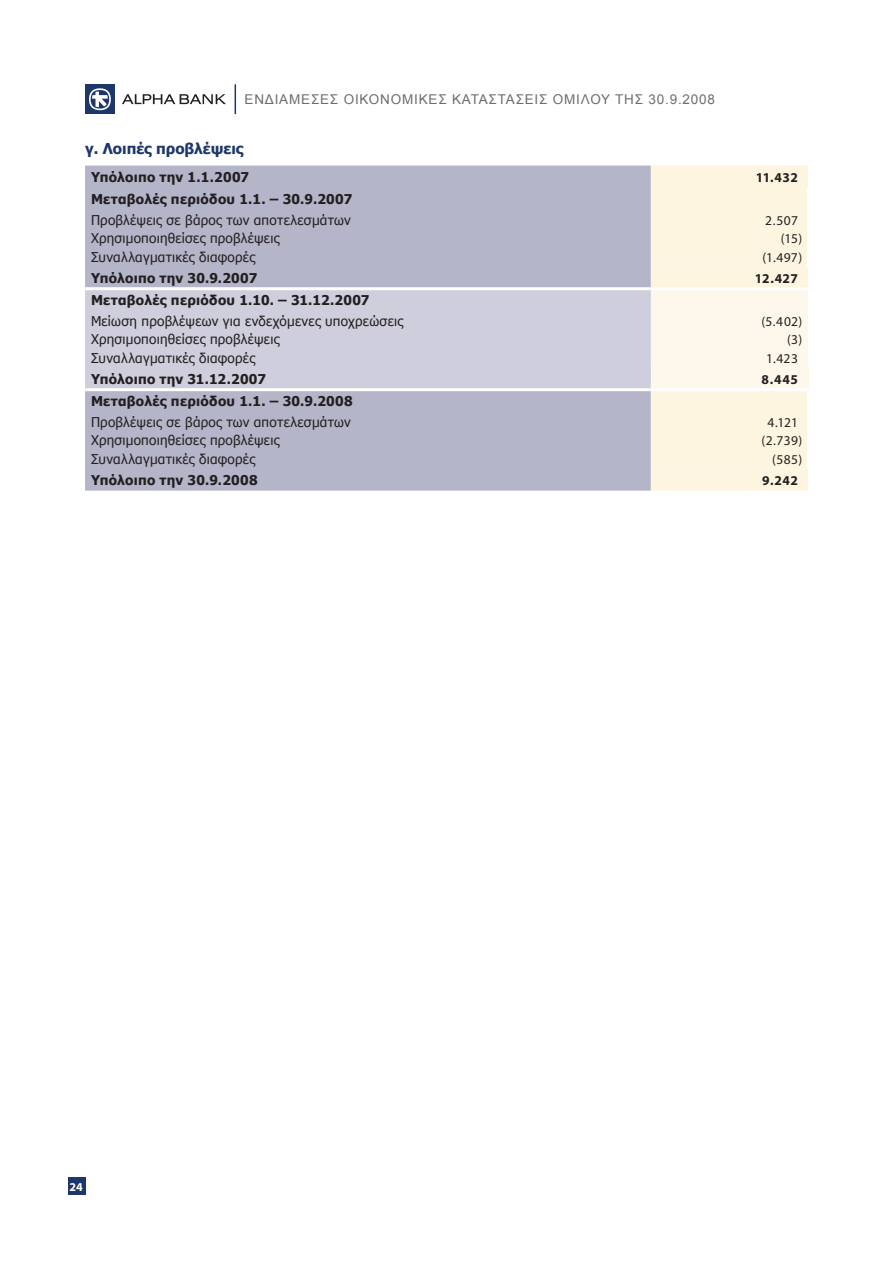
<style>
.page{position:relative;width:893px;height:1263px;background:#fff}
.page>*{position:absolute;margin:0;border:0;box-sizing:border-box;transform-origin:0 0}
.t1{font:700 15px "Tahoma";color:#1e376a}
.t2{font:13.5px "Tahoma";letter-spacing:.02em;color:#231f20}
.t3{font:700 13.5px "Tahoma";letter-spacing:.02em;color:#231f20}
.t4{font:13.5px "Arial";letter-spacing:.06em;color:#6c6d70}
.t5{font:13.5px "Myriad Pro";letter-spacing:.02em;color:#231f20}
.t6{font:700 13.5px "Myriad Pro";letter-spacing:.035em;color:#231f20}
.t7{font:700 12px "Myriad Pro";color:#fff}
</style>
<div class="page">
<div style="left:68px;top:1178px;width:17px;height:17px;background:#1e376a"></div>
<div style="left:85px;top:84px;width:30px;height:30px;background:#1e376a"></div>
<svg style="left:89px;top:88px;width:22px;height:22px"></svg>
<svg style="left:91px;top:90px;width:18px;height:19px"></svg>
<svg style="left:92px;top:91px;width:16px;height:16px"></svg>
<svg style="left:122px;top:94px;width:104px;height:10px"></svg>
<hr style="left:235px;top:84px;width:1px;height:30px;background:#1e376a">
<div style="left:85px;top:166px;width:566px;height:325px;background:#b5b5ca"></div>
<div style="left:651px;top:166px;width:157px;height:325px;background:#fef5e1"></div>
<div style="left:85px;top:290px;width:566px;height:98px;background:#cfcedc"></div>
<hr style="left:85px;top:287px;width:566px;height:3px;background:#fff">
<hr style="left:85px;top:388px;width:566px;height:3px;background:#fff">
<svg style="left:651px;top:188px;width:158px;height:280px;background:#fef6e5"></svg>
<p class="t4" style="left:245px;top:91px;width:472px">ΕΝΔΙΑΜΕΣΕΣ ΟΙΚΟΝΟΜΙΚΕΣ ΚΑΤΑΣΤΑΣΕΙΣ ΟΜΙΛΟΥ ΤΗΣ 30.9.2008</p>
<p class="t1" style="left:85px;top:138px;width:160px">γ. Λοιπές προβλέψεις</p>
<p class="t3" style="left:91px;top:167px;width:160px">Υπόλοιπο την 1.1.2007</p>
<p class="t6" style="left:756px;top:168px;width:44px">11.432</p>
<p class="t3" style="left:91px;top:190px;width:263px">Μεταβολές περιόδου 1.1. – 30.9.2007</p>
<p class="t2" style="left:91px;top:211px;width:261px">Προβλέψεις σε βάρος των αποτελεσμάτων</p>
<p class="t5" style="left:765px;top:212px;width:34px">2.507</p>
<p class="t2" style="left:91px;top:229px;width:190px">Χρησιμοποιηθείσες προβλέψεις</p>
<p class="t5" style="left:781px;top:231px;width:23px">(15)</p>
<p class="t2" style="left:91px;top:248px;width:166px">Συναλλαγματικές διαφορές</p>
<p class="t5" style="left:762px;top:249px;width:41px">(1.497)</p>
<p class="t3" style="left:91px;top:268px;width:168px">Υπόλοιπο την 30.9.2007</p>
<p class="t6" style="left:755px;top:269px;width:45px">12.427</p>
<p class="t3" style="left:91px;top:291px;width:280px">Μεταβολές περιόδου 1.10. – 31.12.2007</p>
<p class="t2" style="left:91px;top:312px;width:314px">Μείωση προβλέψεων για ενδεχόμενες υποχρεώσεις</p>
<p class="t5" style="left:761px;top:313px;width:42px">(5.402)</p>
<p class="t2" style="left:91px;top:330px;width:190px">Χρησιμοποιηθείσες προβλέψεις</p>
<p class="t5" style="left:787px;top:332px;width:17px">(3)</p>
<p class="t2" style="left:91px;top:349px;width:166px">Συναλλαγματικές διαφορές</p>
<p class="t5" style="left:766px;top:350px;width:33px">1.423</p>
<p class="t3" style="left:91px;top:369px;width:177px">Υπόλοιπο την 31.12.2007</p>
<p class="t6" style="left:761px;top:370px;width:38px">8.445</p>
<p class="t3" style="left:91px;top:392px;width:263px">Μεταβολές περιόδου 1.1. – 30.9.2008</p>
<p class="t2" style="left:91px;top:413px;width:261px">Προβλέψεις σε βάρος των αποτελεσμάτων</p>
<p class="t5" style="left:767px;top:414px;width:32px">4.121</p>
<p class="t2" style="left:91px;top:431px;width:190px">Χρησιμοποιηθείσες προβλέψεις</p>
<p class="t5" style="left:761px;top:432px;width:42px">(2.739)</p>
<p class="t2" style="left:91px;top:450px;width:166px">Συναλλαγματικές διαφορές</p>
<p class="t5" style="left:772px;top:451px;width:31px">(585)</p>
<p class="t3" style="left:91px;top:470px;width:168px">Υπόλοιπο την 30.9.2008</p>
<p class="t6" style="left:762px;top:471px;width:37px">9.242</p>
<p class="t7" style="left:70px;top:1179px;width:15px">24</p>
</div>
